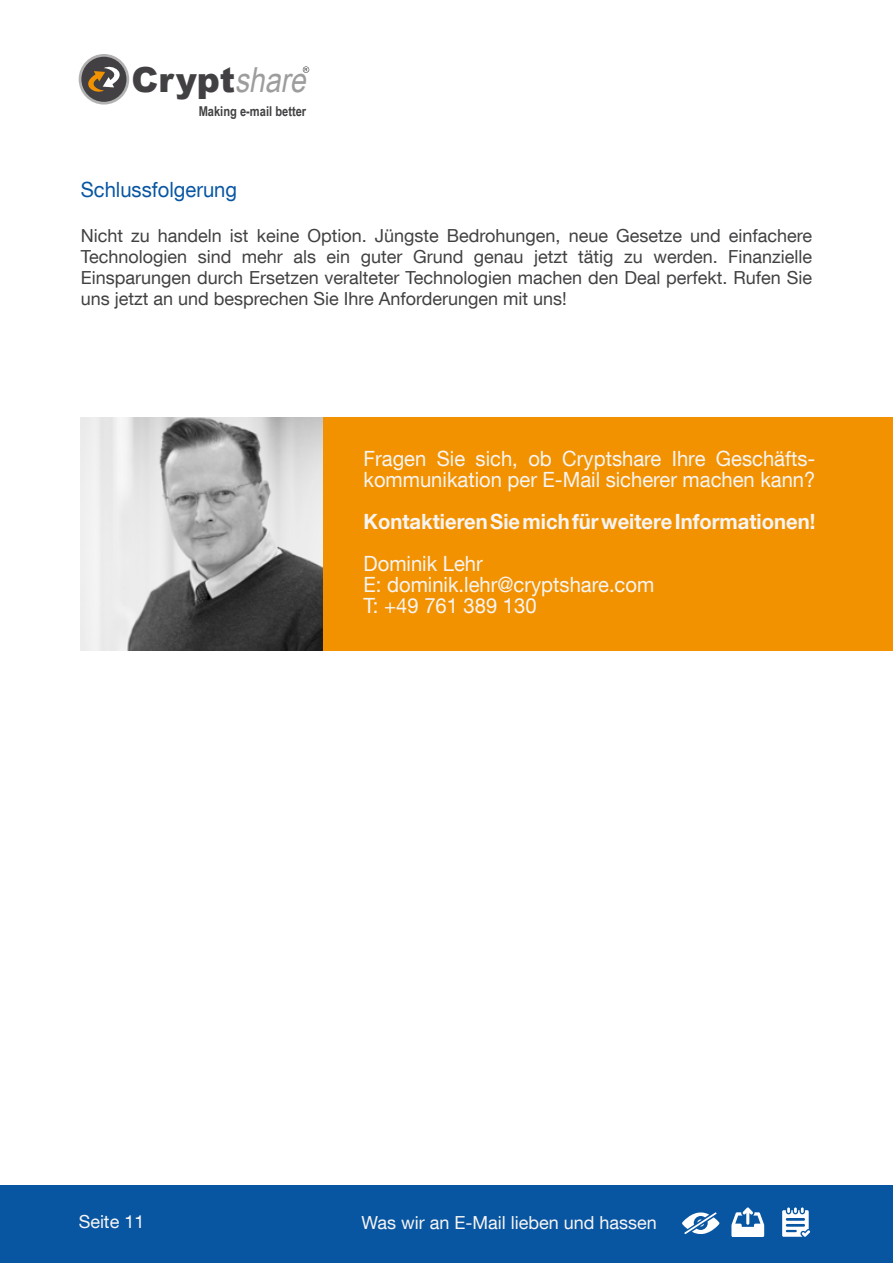
<style>
.page{position:relative;width:893px;height:1263px;background:#fff}
.page>*{position:absolute;margin:0;border:0;box-sizing:border-box;transform-origin:0 0}
.t1{font:900 34.5px "Arial";color:#424043}
.t2{font:21px/21px "Helvetica Neue LT Com";color:#f7f5f4;scale:.96 1}
.t3{font:700 21px "Helvetica Neue LT Com";color:#f7f5f4;scale:.96 1}
.t4{font:21px "Helvetica Neue LT Com";color:#0856a2;scale:.96 1}
.t5{font:18px/21px "Helvetica Neue LT Com";color:#424043;text-align:justify}
.t6{font:18px "Helvetica Neue LT Com";color:#f7f5f4}
.t7{font:700 13.5px "Arial Narrow";color:#424043}
.s1{font-family:"Arial Narrow";font-weight:400;font-style:italic;color:#9d9d9c}
</style>
<div class="page">
<div style="left:0;top:1185px;width:893px;height:78px;background:#0856a2"></div>
<svg style="left:682px;top:1212px;width:37px;height:22px"></svg>
<svg style="left:782px;top:1207px;width:28px;height:30px"></svg>
<svg style="left:731px;top:1207px;width:33px;height:30px"></svg>
<svg style="left:303px;top:66px;width:6px;height:7px"></svg>
<svg style="left:79px;top:54px;width:50px;height:51px"></svg>
<div style="left:81px;top:57px;width:45px;height:45px;background:#424043;border-radius:50%"></div>
<svg style="left:79px;top:63px;width:50px;height:33px"></svg>
<div style="left:322px;top:417px;width:571px;height:234px;background:#f39200"></div>
<img style="left:81px;top:417px;width:241px;height:234px">
<h1 class="t1" style="left:132px;top:54px;width:184px">Crypt<span class="s1">share</span></h1>
<p class="t7" style="left:199px;top:101px;width:109px">Making e-mail better</p>
<p class="t4" style="left:81px;top:176px;width:164px">Schlussfolgerung</p>
<p class="t5" style="left:81px;top:224px;width:733px">Nicht zu handeln ist keine Option. Jüngste Bedrohungen, neue Gesetze und einfachere Technologien sind mehr als ein guter Grund genau jetzt tätig zu werden. Finanzielle Einsparungen durch Ersetzen veralteter Technologien machen den Deal perfekt. Rufen Sie uns jetzt an und besprechen Sie Ihre Anforderungen mit uns!</p>
<p class="t2" style="left:364px;top:447px;width:472px">Fragen Sie sich, ob Cryptshare Ihre Geschäfts&shy;kommunikation per E-Mail sicherer machen kann?</p>
<p class="t3" style="left:364px;top:508px;width:472px">Kontaktieren Sie mich für weitere Informationen!</p>
<p class="t2" style="left:364px;top:552px;width:304px">Dominik Lehr<br>E: dominik.lehr@cryptshare.com<br>T: +49 761 389 130</p>
<p class="t6" style="left:79px;top:1210px;width:67px">Seite 11</p>
<p class="t6" style="left:362px;top:1212px;width:297px">Was wir an E-Mail lieben und hassen</p>
</div>
